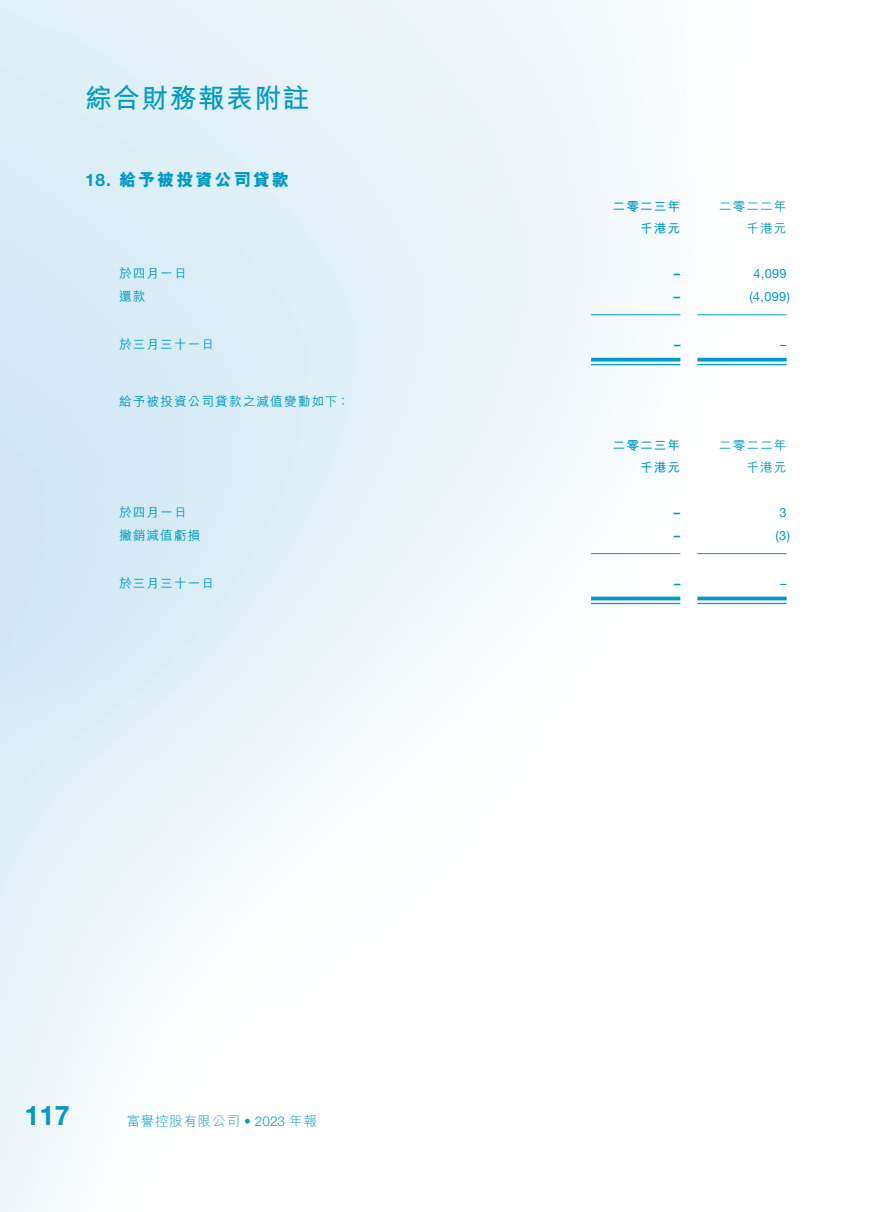
<style>
.page{position:relative;width:893px;height:1212px;background:#fff}
.page>*{position:absolute;margin:0;border:0;box-sizing:border-box;transform-origin:0 0}
.t1{font:700 27px "M Hei HK";letter-spacing:.045em;color:#009ac9}
.t2{font:700 27px "Helvetica Neue LT Std";color:#009ac9}
.t3{font:800 17.25px "M Hei HK";letter-spacing:.11em;color:#009ac9}
.t4{font:300 13.5px "M Hei HK";letter-spacing:.055em;color:#009ac9}
.t5{font:500 12.75px "M Hei HK";letter-spacing:.08em;color:#009ac9}
.t6{font:12.75px "Helvetica Neue LT Std";letter-spacing:.03em;color:#009ac9}
.t7{font:700 12.75px "M Hei HK";letter-spacing:.08em;color:#009ac9}
.t8{font:700 12.75px "Helvetica Neue LT Std";color:#009ac9}
.s1{font-family:"Helvetica Neue LT Std";font-weight:700}
.s2{font-family:"Helvetica Neue LT Std"}
</style>
<div class="page">
<hr style="left:591px;top:314px;width:89px;height:1px;background:#009ac9">
<hr style="left:697px;top:314px;width:90px;height:1px;background:#009ac9">
<hr style="left:591px;top:358px;width:89px;height:3px;background:#009ac9">
<hr style="left:591px;top:364px;width:89px;height:1px;background:#009ac9">
<hr style="left:697px;top:358px;width:90px;height:3px;background:#009ac9">
<hr style="left:697px;top:364px;width:90px;height:1px;background:#009ac9">
<hr style="left:591px;top:553px;width:89px;height:1px;background:#009ac9">
<hr style="left:697px;top:553px;width:90px;height:1px;background:#009ac9">
<hr style="left:591px;top:597px;width:89px;height:3px;background:#009ac9">
<hr style="left:591px;top:603px;width:89px;height:1px;background:#009ac9">
<hr style="left:697px;top:597px;width:90px;height:3px;background:#009ac9">
<hr style="left:697px;top:603px;width:90px;height:1px;background:#009ac9">
<h1 class="t1" style="left:85px;top:78px;width:226px">綜合財務報表附註</h1>
<h2 class="t3" style="left:85px;top:170px;width:206px"><span class="s1">18.</span> 給予被投資公司貸款</h2>
<p class="t7" style="left:613px;top:197px;width:69px">二零二三年</p>
<p class="t5" style="left:719px;top:197px;width:69px">二零二二年</p>
<p class="t7" style="left:640px;top:219px;width:42px">千港元</p>
<p class="t5" style="left:746px;top:219px;width:42px">千港元</p>
<p class="t5" style="left:119px;top:264px;width:69px">於四月一日</p>
<p class="t8" style="left:674px;top:266px;width:8px">–</p>
<p class="t6" style="left:753px;top:266px;width:35px">4,099</p>
<p class="t5" style="left:119px;top:287px;width:28px">還款</p>
<p class="t8" style="left:674px;top:288px;width:8px">–</p>
<p class="t6" style="left:749px;top:289px;width:42px">(4,099)</p>
<p class="t5" style="left:119px;top:335px;width:97px">於三月三十一日</p>
<p class="t8" style="left:674px;top:336px;width:8px">–</p>
<p class="t6" style="left:780px;top:337px;width:8px">–</p>
<p class="t5" style="left:119px;top:392px;width:232px">給予被投資公司貸款之減值變動如下：</p>
<p class="t7" style="left:613px;top:436px;width:69px">二零二三年</p>
<p class="t5" style="left:719px;top:436px;width:69px">二零二二年</p>
<p class="t7" style="left:640px;top:458px;width:42px">千港元</p>
<p class="t5" style="left:746px;top:458px;width:42px">千港元</p>
<p class="t5" style="left:119px;top:503px;width:69px">於四月一日</p>
<p class="t8" style="left:674px;top:505px;width:8px">–</p>
<p class="t6" style="left:780px;top:505px;width:9px">3</p>
<p class="t5" style="left:119px;top:526px;width:83px">撇銷減值虧損</p>
<p class="t8" style="left:674px;top:527px;width:8px">–</p>
<p class="t6" style="left:775px;top:527px;width:16px">(3)</p>
<p class="t5" style="left:119px;top:574px;width:97px">於三月三十一日</p>
<p class="t8" style="left:674px;top:575px;width:8px">–</p>
<p class="t6" style="left:780px;top:575px;width:8px">–</p>
<h1 class="t2" style="left:24px;top:1099px;width:47px">117</h1>
<p class="t4" style="left:127px;top:1114px;width:192px">富譽控股有限公司 <span class="s2">• 2023</span> 年報</p>
</div>
